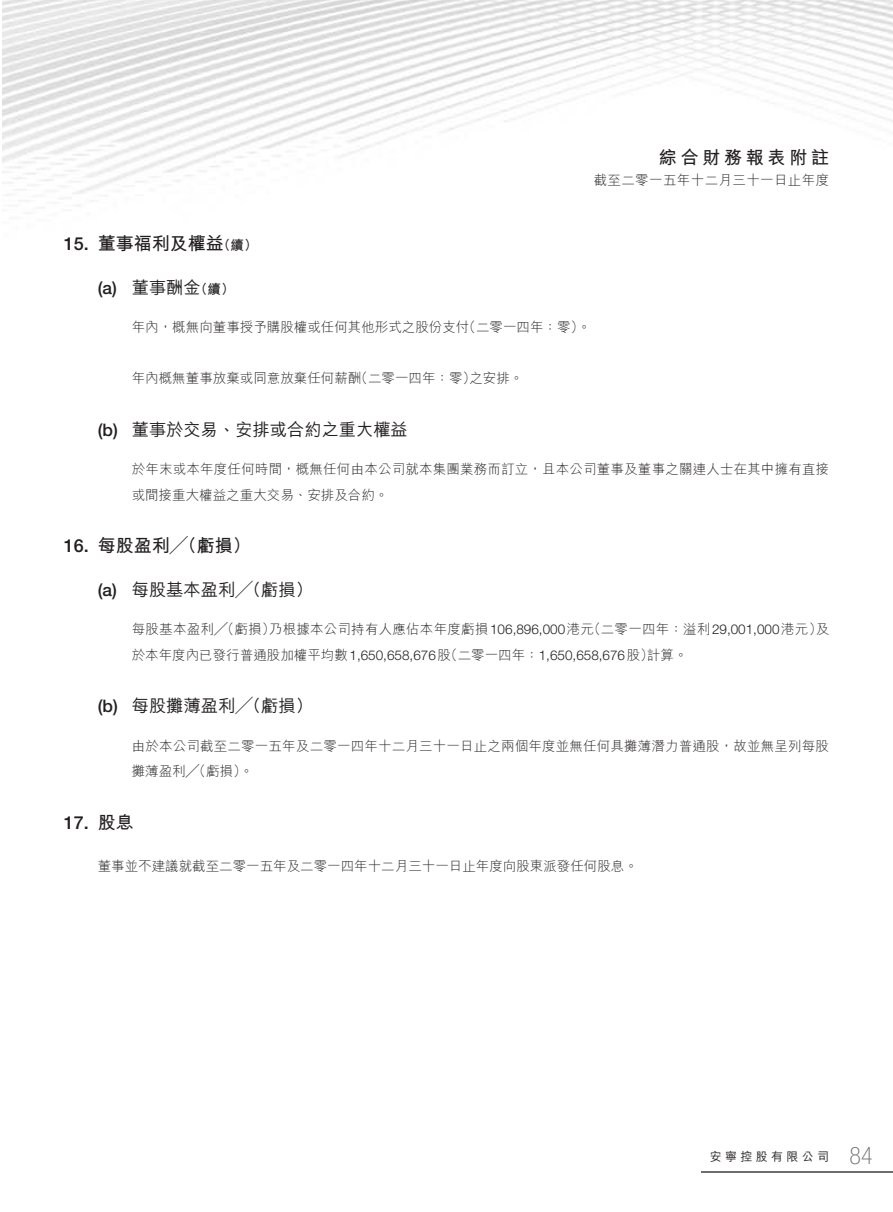
<style>
.page{position:relative;width:893px;height:1212px;background:#fff}
.page>*{position:absolute;margin:0;border:0;box-sizing:border-box;transform-origin:0 0}
.t1{font:100 condensed 24px "Helvetica Neue LT Std";color:#6c6d70}
._3__標題{font:700 18px "M Hei HK";color:#231f20}
._3__標題-2{font:500 18px "Helvetica Neue LT Std";color:#231f20}
._3__標題-3{font:700 18px "M Hei HK";letter-spacing:.21em;color:#231f20}
._4__副標題{font:500 17.25px "M Hei HK";color:#231f20}
._4__副標題-2{font:500 17.25px "Helvetica Neue LT Std";color:#231f20}
._1__內文{font:300 13.5px/25.5px "M Hei HK";letter-spacing:.015em;color:#231f20}
._3__標題-4{font:300 13.5px "M Hei HK";color:#231f20}
._3__標題-5{font:700 13.5px "M Hei HK";color:#231f20}
._4__副標題-3{font:700 13.5px "M Hei HK";color:#231f20}
.t2{font:500 12px "M Hei HK";letter-spacing:.28em;color:#231f20}
.s1{font-family:"Helvetica Neue LT Std"}
</style>
<div class="page">
<img style="left:2px;top:0;width:891px;height:1173px">
<hr style="left:702px;top:1172px;width:191px;height:1px;background:#6c6d70">
<h2 class="_3__標題-3" style="left:659px;top:145px;width:172px">綜合財務報表附註</h2>
<p class="_1__內文" style="left:594px;top:167px;width:237px">截至二零一五年十二月三十一日止年度</p>
<p class="_3__標題-2" style="left:64px;top:233px;width:27px">15.</p>
<p class="_3__標題" style="left:98px;top:230px;width:128px">董事福利及權益</p>
<p class="_3__標題-5" style="left:217px;top:235px;width:42px">（續(</p>
<p class="_4__副標題-2" style="left:98px;top:278px;width:21px">)a(</p>
<p class="_4__副標題" style="left:132px;top:275px;width:70px">董事酬金</p>
<p class="_4__副標題-3" style="left:194px;top:279px;width:42px">（續(</p>
<p class="_1__內文" style="left:132px;top:314px;width:339px">年內，概無向董事授予購股權或任何其他形式之股份支付</p>
<p class="_1__內文" style="left:463px;top:314px;width:130px">（二零一四年：零。(</p>
<p class="_3__標題-2" style="left:64px;top:535px;width:27px">16.</p>
<p class="_3__標題-2" style="left:64px;top:811px;width:27px">17.</p>
<p class="_4__副標題-2" style="left:98px;top:419px;width:22px">b( )</p>
<p class="_1__內文" style="left:355px;top:365px;width:123px">（二零一四年：零）</p>
<p class="_1__內文" style="left:132px;top:365px;width:231px">年內概無董事放棄或同意放棄任何薪酬</p>
<p class="_4__副標題" style="left:132px;top:417px;width:278px">董事於交易、安排或合約之重大權益</p>
<p class="_1__內文" style="left:469px;top:365px;width:55px">之安排。</p>
<p class="_1__內文" style="left:132px;top:456px;width:699px">於年末或本年度任何時間，概無任何由本公司就本集團業務而訂立，且本公司董事及董事之關連人士在其中擁有直接或間接重大權益之重大交易、安排及合約。</p>
<p class="_3__標題" style="left:98px;top:532px;width:154px">每股盈利╱（虧損(</p>
<p class="_4__副標題-2" style="left:98px;top:580px;width:21px">)a(</p>
<p class="_4__副標題-2" style="left:98px;top:696px;width:22px">b( )</p>
<p class="_4__副標題" style="left:132px;top:577px;width:183px">每股基本盈利╱（虧損(</p>
<p class="_1__內文" style="left:132px;top:616px;width:145px">每股基本盈利╱（虧損）</p>
<p class="_1__內文" style="left:587px;top:616px;width:243px">（二零一四年：溢利<span class="s1">29,001,000</span>港元及）</p>
<p class="_1__內文" style="left:269px;top:616px;width:327px">乃根據本公司持有人應佔本年度虧損<span class="s1">106,896,000</span>港元</p>
<p class="_1__內文" style="left:132px;top:642px;width:523px">於本年度內已發行普通股加權平均數<span class="s1">1,650,658,676</span> （股二零一四年：<span class="s1">1,650,658,676</span>股）</p>
<p class="_4__副標題" style="left:132px;top:693px;width:183px">每股攤薄盈利╱（虧損(</p>
<p class="_1__內文" style="left:647px;top:642px;width:42px">計算。</p>
<p class="_1__內文" style="left:132px;top:733px;width:699px">由於本公司截至二零一五年及二零一四年十二月三十一日止之兩個年度並無任何具攤薄潛力普通股，故並無呈列每股攤薄盈利╱（虧損。(</p>
<p class="_3__標題" style="left:98px;top:809px;width:37px">股息</p>
<p class="_3__標題-4" style="left:98px;top:859px;width:541px">董事並不建議就截至二零一五年及二零一四年十二月三十一日止年度向股東派發任何股息。</p>
<p class="t2" style="left:710px;top:1148px;width:121px">安寧控股有限公司</p>
<h1 class="t1" style="left:850px;top:1142px;width:25px">84</h1>
</div>
